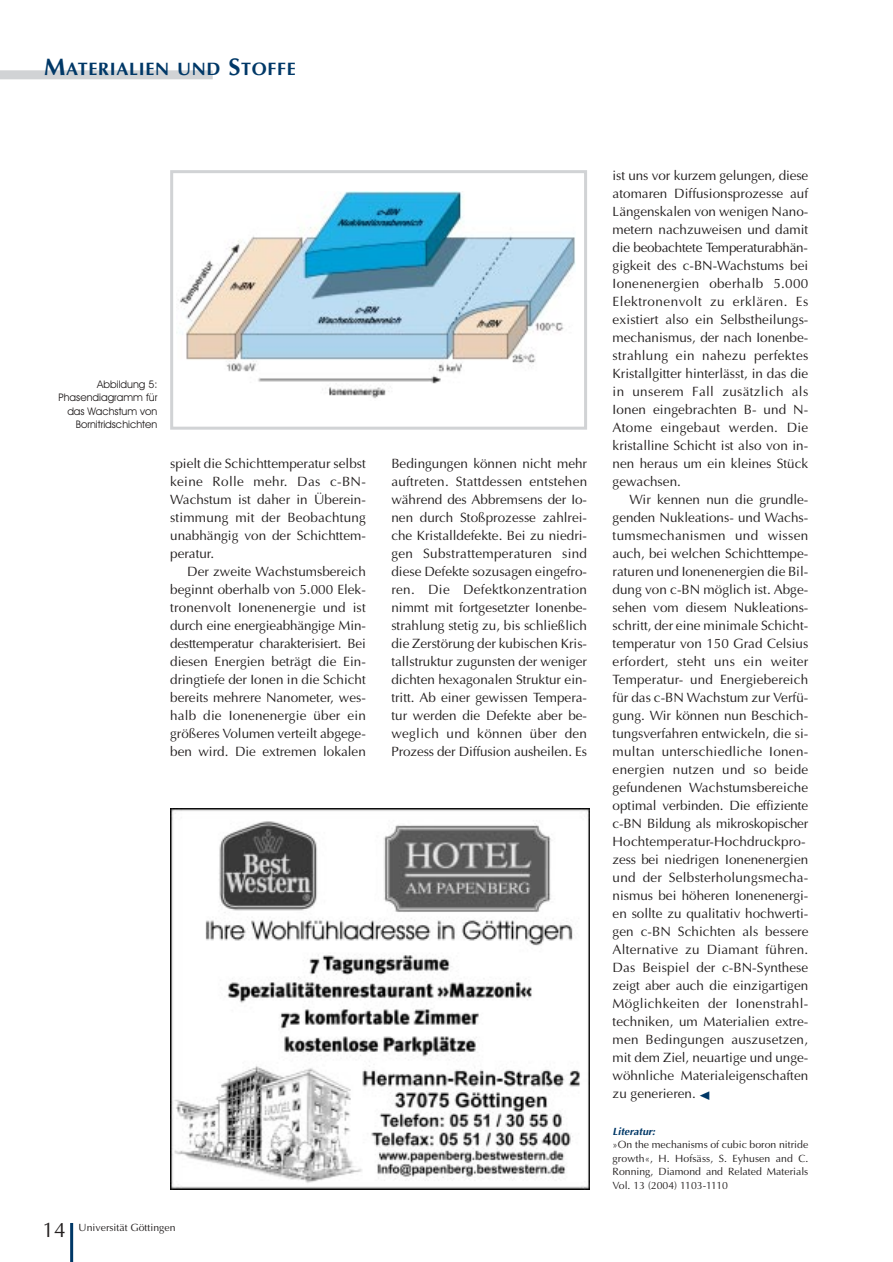
<style>
.page{position:relative;width:893px;height:1262px;background:#fff}
.page>*{position:absolute;margin:0;border:0;box-sizing:border-box;transform-origin:0 0}
.t1{font:21px "Optima";color:#231f1f}
.t2{font:700 18px "Optima";letter-spacing:.035em;color:#003867}
.t3{font:13.5px/18px "Optima";color:#231f1f;text-align:justify}
.t4{font:10.5px/13.5px "Optima";color:#231f1f;text-align:justify}
.t5{font:10.5px/13.5px "Avant Garde IT Cby BT";color:#231f1f;text-align:right}
.t6{font:italic 700 10.5px "Optima";color:#003867}
.s1{font-size:24px}
</style>
<div class="page">
<hr style="left:70px;top:1222px;width:3px;height:39px;background:#003867">
<div style="left:0;top:70px;width:213px;height:9px;background:#d1d3d5"></div>
<img style="left:176px;top:191px;width:399px;height:208px">
<div style="left:170px;top:170px;width:417px;height:259px;border:3px solid #d1d3d5"></div>
<img style="left:171px;top:809px;width:418px;height:380px">
<h2 class="t2" style="left:44px;top:61px;width:253px"><span class="s1">M</span>ATERIALIEN UND <span class="s1">S</span>TOFFE</h2>
<p class="t5" style="left:58px;top:378px;width:100px">Abbildung 5:<br>Phasendiagramm für das Wachstum von<br>Bornitridschichten</p>
<p class="t3" style="left:170px;top:456px;width:197px">spielt die Schichttemperatur selbst keine Rolle mehr. Das c-BN-Wachstum ist daher in Überein&shy;stimmung mit der Beobachtung unabhängig von der Schichttem&shy;peratur.</p>
<p class="t3" style="left:170px;top:564px;width:197px;text-indent:17px">Der zweite Wachstumsbereich beginnt oberhalb von 5.000 Elek&shy;tronenvolt Ionenenergie und ist durch eine energieabhängige Min&shy;desttemperatur charakterisiert. Bei diesen Energien beträgt die Ein&shy;dringtiefe der Ionen in die Schicht bereits mehrere Nanometer, wes&shy;halb die Ionenenergie über ein größeres Volumen verteilt abgege&shy;ben wird. Die extremen lokalen</p>
<p class="t3" style="left:391px;top:456px;width:197px">Bedingungen können nicht mehr auftreten. Stattdessen entstehen während des Abbremsens der Io&shy;nen durch Stoßprozesse zahlrei&shy;che Kristalldefekte. Bei zu niedri&shy;gen Substrattemperaturen sind diese Defekte sozusagen eingefro&shy;ren. Die Defektkonzentration nimmt mit fortgesetzter Ionenbe&shy;strahlung stetig zu, bis schließlich die Zerstörung der kubischen Kris&shy;tallstruktur zugunsten der weniger dichten hexagonalen Struktur ein&shy;tritt. Ab einer gewissen Tempera&shy;tur werden die Defekte aber be&shy;weglich und können über den Prozess der Diffusion ausheilen. Es</p>
<h1 class="t1" style="left:43px;top:1221px;width:25px">14</h1>
<p class="t4" style="left:79px;top:1221px;width:98px">Universität Göttingen</p>
<p class="t3" style="left:612px;top:168px;width:197px">ist uns vor kurzem gelungen, diese atomaren Diffusionsprozesse auf Längenskalen von wenigen Nano&shy;metern nachzuweisen und damit die beobachtete Temperaturabhän&shy;gigkeit des c-BN-Wachstums bei Ionenenergien oberhalb 5.000<br>Elektronenvolt zu erklären. Es existiert also ein Selbstheilungs&shy;mechanismus, der nach Ionenbe&shy;strahlung ein nahezu perfektes Kristallgitter hinterlässt, in das die in unserem Fall zusätzlich als Ionen eingebrachten B- und N-Atome eingebaut werden. Die kristalline Schicht ist also von in&shy;nen heraus um ein kleines Stück gewachsen.</p>
<p class="t3" style="left:612px;top:492px;width:197px;text-align:left;text-indent:17px">Wir kennen nun die grundle&shy;genden Nukleations- und Wachs&shy;tumsmechanismen und wissen auch, bei welchen Schichttempe&shy;raturen und Ionenenergien die Bil&shy;dung von c-BN möglich ist. Abge&shy;sehen vom diesem Nukleations&shy;schritt, der eine minimale Schicht&shy;temperatur von 150 Grad Celsius erfordert, steht uns ein weiter<br>Temperatur- und Energiebereich für das c-BN Wachstum zur Verfü&shy;gung. Wir können nun Beschich&shy;tungsverfahren entwickeln, die si&shy;multan unterschiedliche Ionen&shy;energien nutzen und so beide gefundenen Wachstumsbereiche optimal verbinden. Die effiziente c-BN Bildung als mikroskopischer<br>Hochtemperatur-Hochdruckpro&shy;zess bei niedrigen Ionenenergien und der Selbsterholungsmecha&shy;nismus bei höheren Ionenenergi&shy;en sollte zu qualitativ hochwerti&shy;gen c-BN Schichten als bessere<br>Alternative zu Diamant führen.<br>Das Beispiel der c-BN-Synthese zeigt aber auch die einzigartigen<br>Möglichkeiten der Ionenstrahl&shy;techniken, um Materialien extre&shy;men Bedingungen auszusetzen, mit dem Ziel, neuartige und unge&shy;wöhnliche Materialeigenschaften zu generieren.</p>
<p class="t6" style="left:612px;top:1126px;width:44px">Literatur:</p>
<p class="t4" style="left:612px;top:1139px;width:197px">»On the mechanisms of cubic boron nitride growth«, H. Hofsäss, S. Eyhusen and C.<br>Ronning, Diamond and Related Materials Vol. 13 (2004) 1103-1110</p>
</div>
